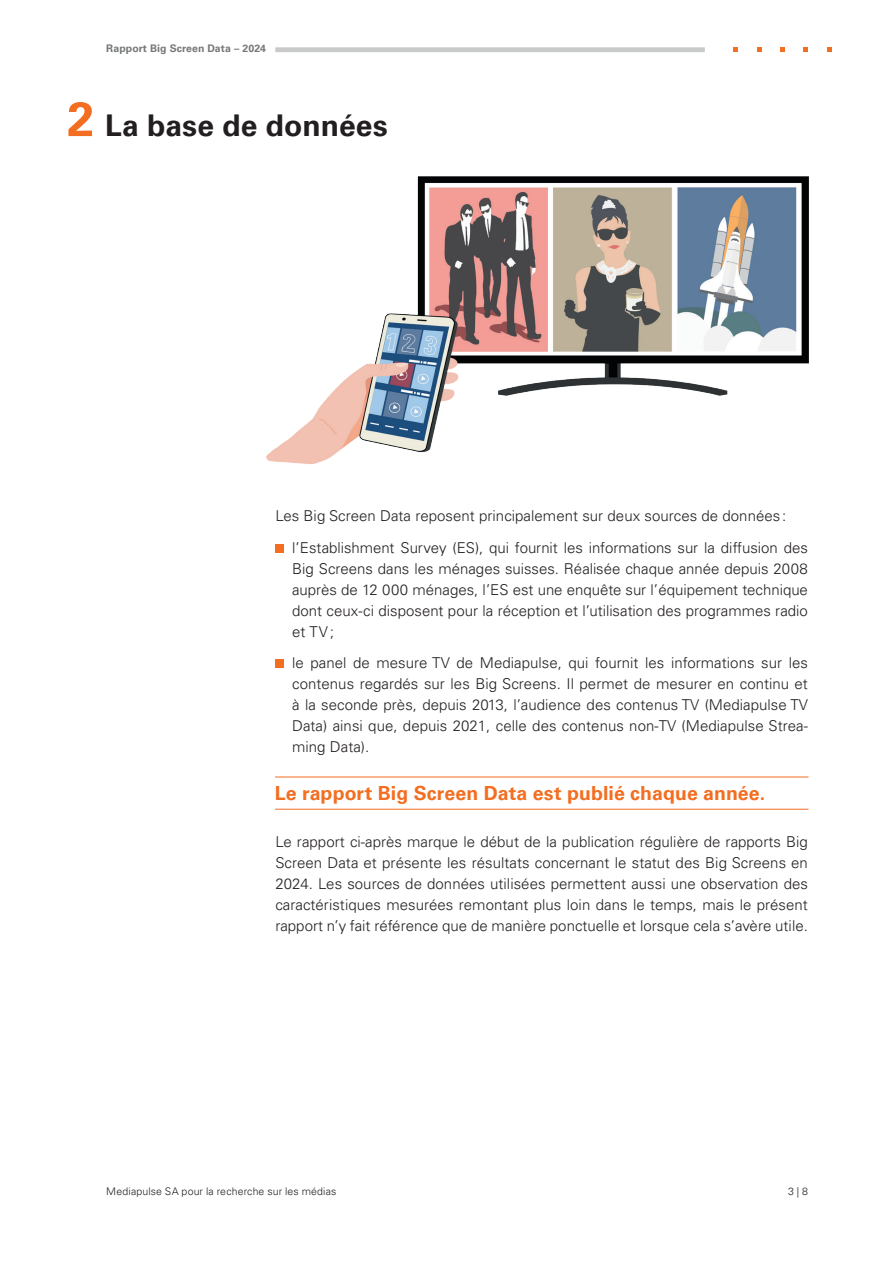
<style>
.page{position:relative;width:893px;height:1263px;background:#fff}
.page>*{position:absolute;margin:0;border:0;box-sizing:border-box;transform-origin:0 0}
.t1{font:700 30px "Univers LT Pro 65";letter-spacing:.005em;color:#231f20}
.t2{font:700 19.5px "Univers LT Pro 65";letter-spacing:.005em;color:#f36e21}
.t3{font:300 15px/21px "Univers LT Pro 45";letter-spacing:.005em;color:#231f20;text-align:justify}
.t4{font:300 10.5px "Univers LT Pro 45";letter-spacing:.015em;color:#231f20}
.t5{font:700 10.5px "Univers LT Pro 65";letter-spacing:.01em;color:#757778}
</style>
<div class="page">
<div style="left:275px;top:544px;width:9px;height:9px;background:#f36e21"></div>
<div style="left:275px;top:660px;width:9px;height:8px;background:#f36e21"></div>
<svg style="left:733px;top:47px;width:5px;height:5px"></svg>
<svg style="left:757px;top:47px;width:4px;height:5px"></svg>
<svg style="left:780px;top:47px;width:4px;height:5px"></svg>
<svg style="left:804px;top:47px;width:4px;height:5px"></svg>
<svg style="left:827px;top:47px;width:4px;height:5px"></svg>
<div style="left:275px;top:47px;width:430px;height:5px;background:#c8c9c9"></div>
<svg style="left:68px;top:102px;width:24px;height:34px"></svg>
<hr style="left:275px;top:777px;width:533px;height:1px;background:#f36e21">
<hr style="left:275px;top:809px;width:533px;height:1px;background:#f36e21">
<img style="left:266px;top:176px;width:543px;height:288px">
<p class="t5" style="left:106px;top:41px;width:161px">Rapport Big Screen Data – 2024</p>
<h1 class="t1" style="left:105px;top:104px;width:284px">La base de données</h1>
<p class="t3" style="left:292px;top:500px;width:517px;line-height:31.5px;text-indent:-17px">Les Big Screen Data reposent principalement sur deux sources de données : l’Establishment Survey (ES), qui fournit les informations sur la diffusion des</p>
<p class="t3" style="left:292px;top:557px;width:517px">Big Screens dans les ménages suisses. Réalisée chaque année depuis 2008 auprès de 12 000 ménages, l’ES est une enquête sur l’équipement technique dont ceux-ci disposent pour la réception et l’utilisation des programmes radio et TV;</p>
<p class="t3" style="left:292px;top:652px;width:517px">le panel de mesure TV de Mediapulse, qui fournit les informations sur les contenus regardés sur les Big Screens. Il permet de mesurer en continu et à la seconde près, depuis 2013, l’audience des contenus TV (Mediapulse TV Data) ainsi que, depuis 2021, celle des contenus non-TV (Mediapulse Strea&shy;ming Data).</p>
<h2 class="t2" style="left:275px;top:780px;width:492px">Le rapport Big Screen Data est publié chaque année.</h2>
<p class="t3" style="left:275px;top:830px;width:534px">Le rapport ci-après marque le début de la publication régulière de rapports Big Screen Data et présente les résultats concernant le statut des Big Screens en 2024. Les sources de données utilisées permettent aussi une observation des caractéristiques mesurées remontant plus loin dans le temps, mais le présent rapport n’y fait référence que de manière ponctuelle et lorsque cela s’avère utile.</p>
<p class="t4" style="left:106px;top:1184px;width:232px">Mediapulse SA pour la recherche sur les médias</p>
<p class="t4" style="left:788px;top:1184px;width:21px">3 | 8</p>
</div>
